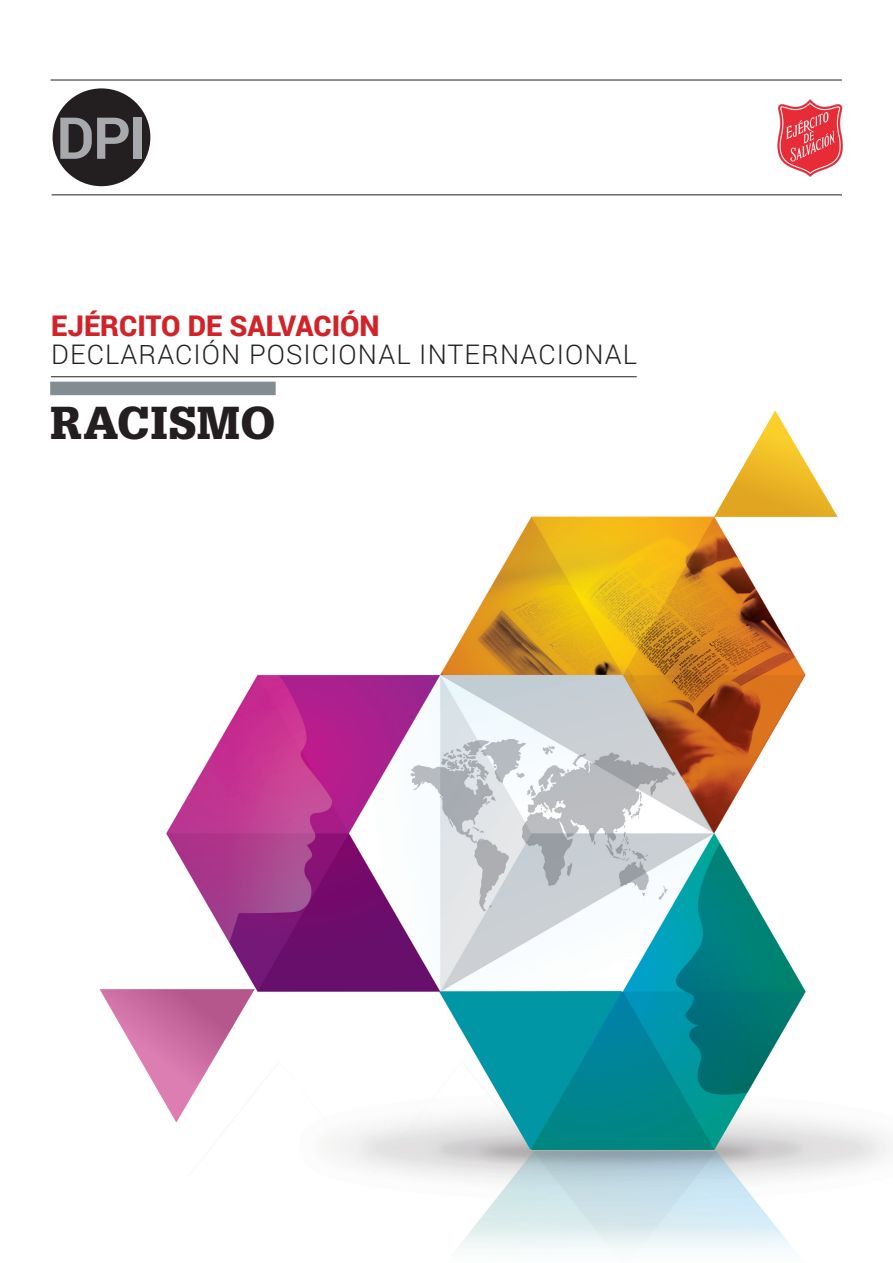
<style>
.page{position:relative;width:893px;height:1263px;background:#fff}
.page>*{position:absolute;margin:0;border:0;box-sizing:border-box;transform-origin:0 0}
.t1{font:700 57.9px "Roboto";color:#a8a9ad}
.t2{font:900 45px "Glypha LT Std";letter-spacing:.02em;color:#231f20}
.t3{font:900 28.5px "Roboto";color:#d1232a}
.t4{font:300 27px "Roboto";letter-spacing:.04em;color:#231f20}
</style>
<div class="page">
<img style="left:166px;top:516px;width:724px;height:734px">
<svg style="left:714px;top:410px;width:124px;height:107px"></svg>
<svg style="left:100px;top:989px;width:155px;height:133px"></svg>
<hr style="left:51px;top:376px;width:586px;height:1px;background:#231f20">
<div style="left:50px;top:382px;width:226px;height:13px;background:#818d91"></div>
<hr style="left:52px;top:195px;width:790px;height:1px;background:#231f20">
<hr style="left:51px;top:80px;width:791px;height:1px;background:#231f20">
<div style="left:53px;top:88px;width:97px;height:98px;background:#231f20;border-radius:50%"></div>
<img style="left:777px;top:99px;width:66px;height:78px">
<h1 class="t1" style="left:56px;top:97px;width:91px">DPI</h1>
<p class="t3" style="left:51px;top:305px;width:330px">EJÉRCITO DE SALVACIÓN</p>
<p class="t4" style="left:51px;top:336px;width:587px">DECLARACIÓN POSICIONAL INTERNACIONAL</p>
<h2 class="t2" style="left:50px;top:396px;width:227px">RACISMO</h2>
</div>
